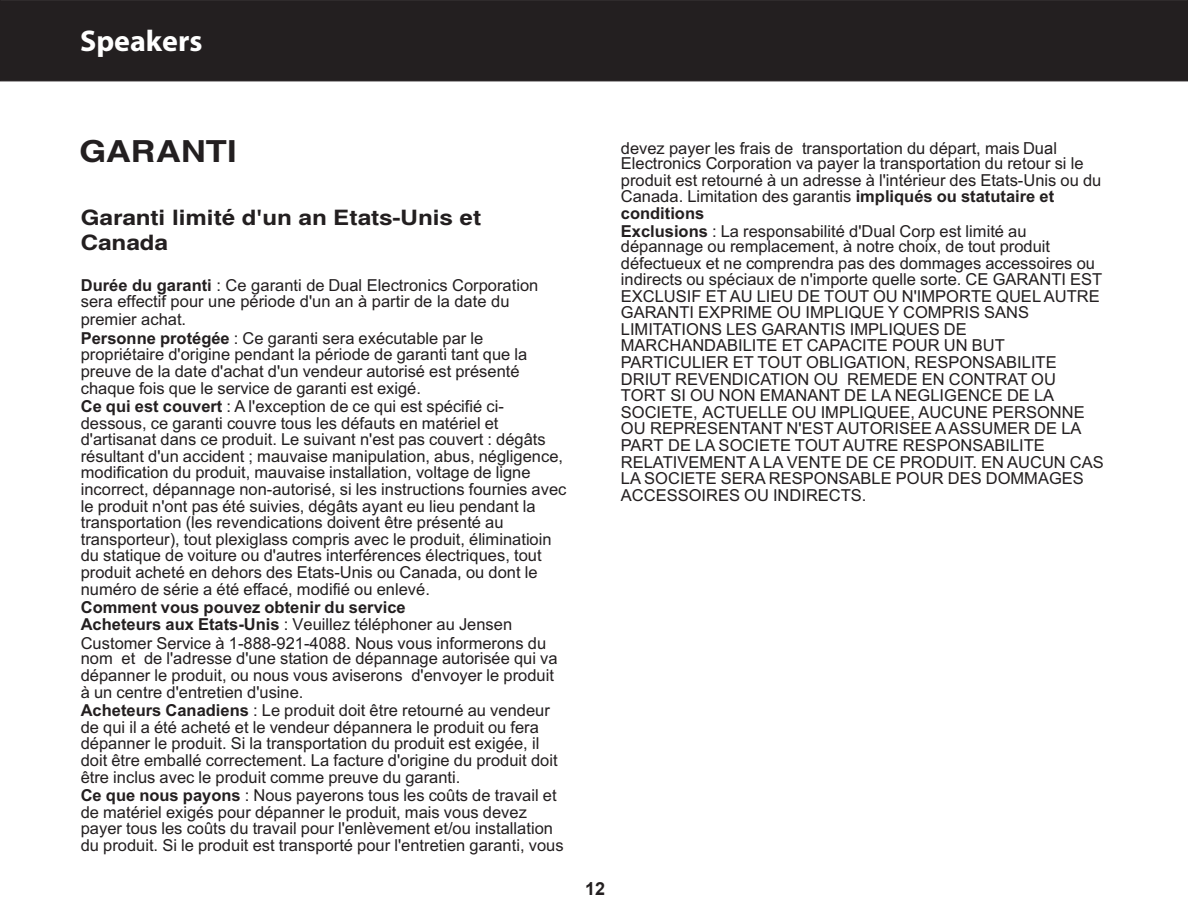
<style>
.page{position:relative;width:1188px;height:918px;background:#fff}
.page>*{position:absolute;margin:0;border:0;box-sizing:border-box;transform-origin:0 0}
.t1{font:700 30px "Myriad Pro";color:#fff}
.t2{font:700 30px "Helvetica Ext";color:#231f20}
.t3{font:700 21px/25.8px "Helvetica Ext";color:#231f20}
.t4{font:700 18px "Arial";color:#231f20}
.t5{font:16.5px/16.6px "Arial";color:#231f20}
.t6{font:700 16.5px/17px "Arial";color:#231f20}
.s1{font-weight:700}
.s2{font-weight:400}
</style>
<div class="page">
<div style="left:0;top:0;width:1188px;height:81px;background:#231f20;border:1px solid #231f20"></div>
<h1 class="t1" style="left:80px;top:21px;width:124px">Speakers</h1>
<h1 class="t2" style="left:79px;top:139px;width:159px">GARANTI</h1>
<p class="t3" style="left:81px;top:206px;width:402px">Garanti limité d'un an Etats-Unis et<br>Canada</p>
<p class="t5" style="left:81px;top:278px;width:459px"><span class="s1">Durée du garanti</span> : Ce garanti de Dual Electronics Corporation sera effectif pour une période d'un an à partir de la date du</p>
<p class="t5" style="left:81px;top:312px;width:404px;line-height:18.5px">premier achat.<br><span class="s1">Personne protégée</span> : Ce garanti sera exécutable par le</p>
<p class="t5" style="left:81px;top:348px;width:448px">propriétaire d'origine pendant la période de garanti tant que la preuve de la date d'achat d'un vendeur autorisé est présenté chaque fois que le service de garanti est exigé.</p>
<p class="t5" style="left:81px;top:400px;width:487px"><span class="s1">Ce qui est couvert</span> : A l'exception de ce qui est spécifié ci&shy;dessous, ce garanti couvre tous les défauts en matériel et d'artisanat dans ce produit. Le suivant n'est pas couvert : dégâts résultant d'un accident ; mauvaise manipulation, abus, négligence, modification du produit, mauvaise installation, voltage de ligne incorrect, dépannage non-autorisé, si les instructions fournies avec le produit n'ont pas été suivies, dégâts ayant eu lieu pendant la transportation (les revendications doivent être présenté au transporteur), tout plexiglass compris avec le produit, éliminatioin du statique de voiture ou d'autres interférences électriques, tout produit acheté en dehors des Etats-Unis ou Canada, ou dont le numéro de série a été effacé, modifié ou enlevé.</p>
<p class="t6" style="left:81px;top:600px;width:433px">Comment vous pouvez obtenir du service<br>Acheteurs aux Etats-Unis <span class="s2">: Veuillez téléphoner au Jensen</span></p>
<p class="t5" style="left:81px;top:637px;width:478px;line-height:15px">Customer Service à 1-888-921-4088. Nous vous informerons du nom et de l'adresse d'une station de dépannage autorisée qui va</p>
<p class="t5" style="left:81px;top:668px;width:475px">dépanner le produit, ou nous vous aviserons d'envoyer le produit à un centre d'entretien d'usine.</p>
<p class="t5" style="left:81px;top:704px;width:478px"><span class="s1">Acheteurs Canadiens</span> : Le produit doit être retourné au vendeur de qui il a été acheté et le vendeur dépannera le produit ou fera dépanner le produit. Si la transportation du produit est exigée, il doit être emballé correctement. La facture d'origine du produit doit être inclus avec le produit comme preuve du garanti.</p>
<p class="t5" style="left:81px;top:788px;width:484px"><span class="s1">Ce que nous payons</span> : Nous payerons tous les coûts de travail et de matériel exigés pour dépanner le produit, mais vous devez payer tous les coûts du travail pour l'enlèvement et/ou installation du produit. Si le produit est transporté pour l'entretien garanti, vous</p>
<p class="t5" style="left:621px;top:143px;width:464px;line-height:14.5px">devez payer les frais de transportation du départ, mais Dual<br>Electronics Corporation va payer la transportation du retour si le</p>
<p class="t5" style="left:621px;top:173px;width:482px">produit est retourné à un adresse à l'intérieur des Etats-Unis ou du<br>Canada. Limitation des garantis <span class="s1">impliqués ou statutaire et conditions</span></p>
<p class="t5" style="left:621px;top:226px;width:431px;line-height:14.5px"><span class="s1">Exclusions</span> : La responsabilité d'Dual Corp est limité au dépannage ou remplacement, à notre choix, de tout produit</p>
<p class="t5" style="left:621px;top:256px;width:485px">défectueux et ne comprendra pas des dommages accessoires ou indirects ou spéciaux de n'importe quelle sorte. CE GARANTI EST EXCLUSIF ET AU LIEU DE TOUT OU N'IMPORTE QUEL AUTRE GARANTI EXPRIME OU IMPLIQUE Y COMPRIS SANS LIMITATIONS LES GARANTIS IMPLIQUES DE MARCHANDABILITE ET CAPACITE POUR UN BUT PARTICULIER ET TOUT OBLIGATION, RESPONSABILITE DRIUT REVENDICATION OU REMEDE EN CONTRAT OU TORT SI OU NON EMANANT DE LA NEGLIGENCE DE LA SOCIETE, ACTUELLE OU IMPLIQUEE, AUCUNE PERSONNE OU REPRESENTANT N'EST AUTORISEE A ASSUMER DE LA PART DE LA SOCIETE TOUT AUTRE RESPONSABILITE RELATIVEMENT A LA VENTE DE CE PRODUIT. EN AUCUN CAS LA SOCIETE SERA RESPONSABLE POUR DES DOMMAGES ACCESSOIRES OU INDIRECTS.</p>
<p class="t4" style="left:585px;top:877px;width:22px">12</p>
</div>
